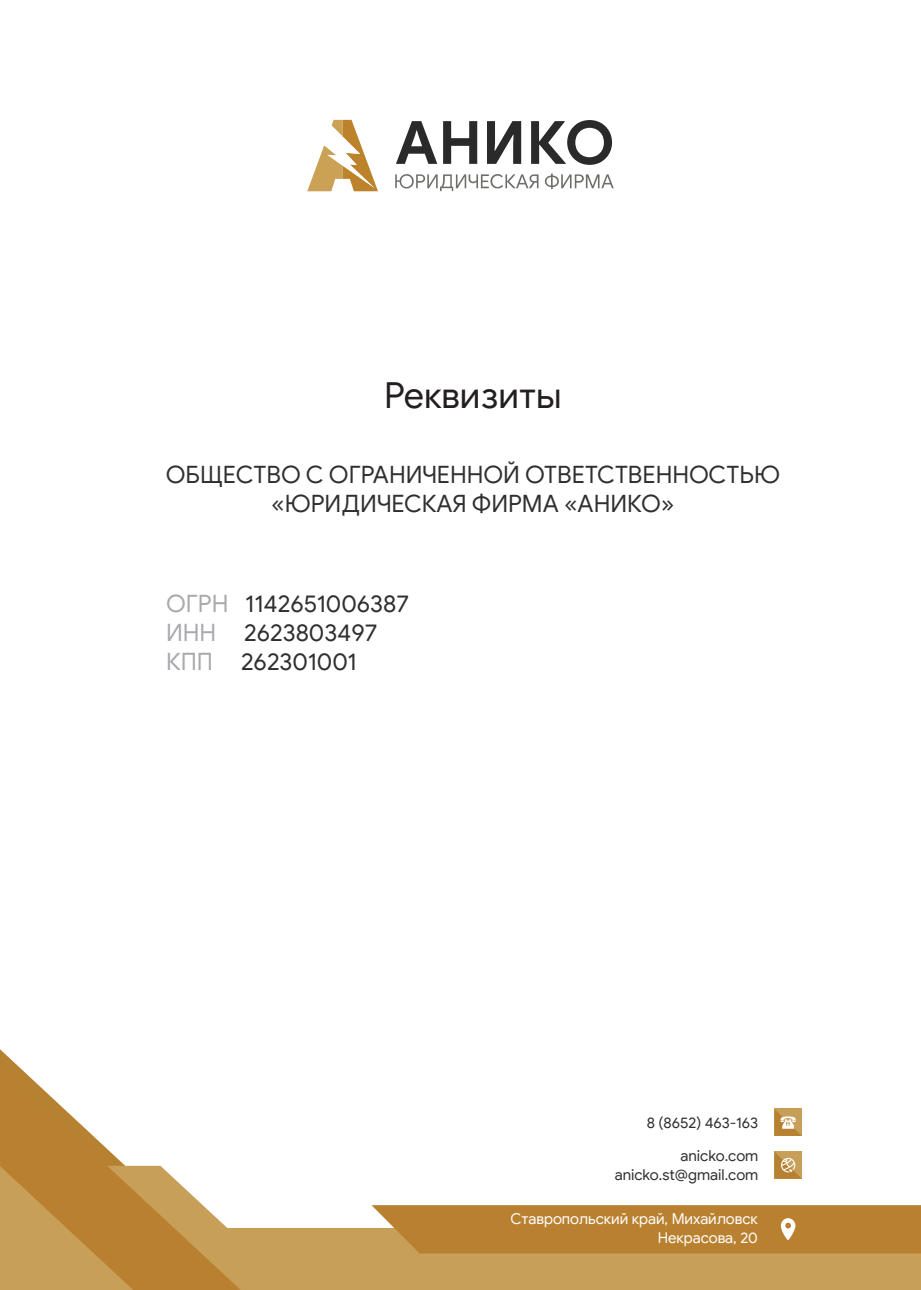
<style>
.page{position:relative;width:921px;height:1290px;background:#fff}
.page>*{position:absolute;margin:0;border:0;box-sizing:border-box;transform-origin:0 0}
.t1{font:36px "Google Sans";color:#231f20}
.t2{font:24px/28.8px "Google Sans";color:#302e2e;text-align:center}
.t3{font:15px/19.5px "Google Sans";color:#312f30;text-align:right}
.t4{font:15px/19.5px "Google Sans";color:#fff;text-align:right}
.s1{color:#a8a9ad}
</style>
<div class="page">
<div style="left:0;top:1228px;width:920px;height:62px;background:#c79f58"></div>
<svg style="left:0;top:1066px;width:125px;height:99px;fill:#b98131"></svg>
<svg style="left:0;top:1165px;width:240px;height:125px"></svg>
<svg style="left:774px;top:1151px;width:27px;height:27px"></svg>
<svg style="left:774px;top:1108px;width:27px;height:28px"></svg>
<svg style="left:371px;top:1205px;width:549px;height:48px;background:#bb8435"></svg>
<svg style="left:307px;top:120px;width:71px;height:71px"></svg>
<svg style="left:396px;top:121px;width:41px;height:43px"></svg>
<svg style="left:443px;top:121px;width:34px;height:43px"></svg>
<svg style="left:487px;top:121px;width:34px;height:43px"></svg>
<svg style="left:531px;top:120px;width:80px;height:45px"></svg>
<svg style="left:395px;top:174px;width:143px;height:17px"></svg>
<svg style="left:544px;top:173px;width:69px;height:16px"></svg>
<h1 class="t1" style="left:384px;top:373px;width:179px">Реквизиты</h1>
<p class="t2" style="left:166px;top:460px;width:615px">ОБЩЕСТВО С ОГРАНИЧЕННОЙ ОТВЕТСТВЕННОСТЬЮ «ЮРИДИЧЕСКАЯ ФИРМА «АНИКО»</p>
<p class="t2" style="left:166px;top:589px;width:244px;text-align:left"><span class="s1">ОГРН</span> 1142651006387<br><span class="s1">ИНН</span> 2623803497<br><span class="s1">КПП</span> 262301001</p>
<p class="t3" style="left:646px;top:1113px;width:113px">8 (8652) 463-163</p>
<p class="t3" style="left:614px;top:1145px;width:145px">anicko.com anicko.st@gmail.com</p>
<p class="t4" style="left:510px;top:1208px;width:249px">Ставропольский край, Михайловск<br>Некрасова, 20</p>
</div>
